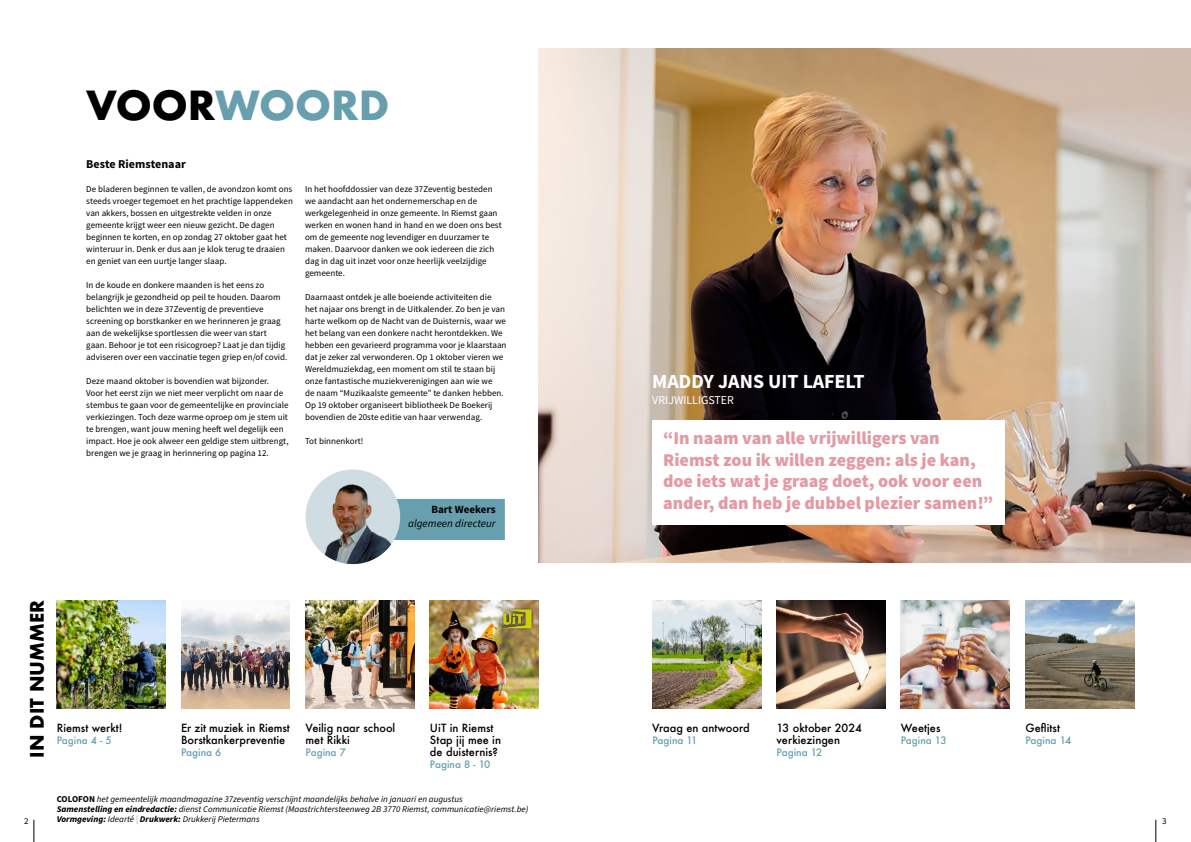
<style>
.page{position:relative;width:1191px;height:842px;background:#fff}
.page>*{position:absolute;margin:0;border:0;box-sizing:border-box;transform-origin:0 0}
.t1{font:700 39px "Futura";color:#679fae}
.t2{font:700 20px "Source Sans Pro";color:#fff}
.t3{font:700 18.1px "Futura";color:#000}
.t4{font:900 18px/21.6px "Source Sans Pro";color:#e29ba5}
.t5{font:700 12px "Source Sans Pro";color:#000}
.t6{font:12px "Source Sans Pro";color:#fff}
.t7{font:500 11px/12px "Futura";color:#000}
.t8{font:italic 11px "Source Sans Pro";color:#000}
.t9{font:700 11px "Source Sans Pro";color:#000}
.t10{font:500 10px "Futura";color:#679fae}
.t11{font:9px/12px "Source Sans Pro";color:#000}
.t12{font:italic 8.8px/10px "Source Sans Pro";color:#000}
.s1{color:#000}
.s2{font-weight:700;font-style:normal;font-size:9px}
.s3{font-weight:700}
.s4{color:#679fae}
</style>
<div class="page">
<img style="left:539px;top:48px;width:652px;height:515px">
<img style="left:57px;top:600px;width:108px;height:109px">
<img style="left:181px;top:602px;width:109px;height:107px">
<div style="left:651px;top:420px;width:353px;height:105px;background:#fff"></div>
<img style="left:900px;top:600px;width:109px;height:108px">
<img style="left:430px;top:600px;width:109px;height:108px">
<img style="left:652px;top:600px;width:109px;height:109px">
<img style="left:305px;top:600px;width:109px;height:108px">
<img style="left:776px;top:600px;width:109px;height:109px">
<img style="left:1025px;top:600px;width:109px;height:108px">
<div style="left:500px;top:607px;width:34px;height:24px;background:#000;opacity:.75"></div>
<img style="left:501px;top:606px;width:33px;height:24px">
<div style="left:356px;top:499px;width:149px;height:41px;background:#679fae"></div>
<img style="left:305px;top:469px;width:95px;height:95px;border-radius:47px">
<svg style="left:34px;top:820px;width:1px;height:22px"></svg>
<svg style="left:1155px;top:820px;width:1px;height:22px"></svg>
<h1 class="t1" style="left:86px;top:77px;width:305px"><span class="s1">VOOR</span>WOORD</h1>
<h3 class="t5" style="left:86px;top:156px;width:101px">Beste Riemstenaar</h3>
<p class="t11" style="left:86px;top:183px;width:208px">De bladeren beginnen te vallen, de avondzon komt ons steeds vroeger tegemoet en het prachtige lappendeken van akkers, bossen en uitgestrekte velden in onze gemeente krijgt weer een nieuw gezicht. De dagen beginnen te korten, en op zondag 27 oktober gaat het winteruur in. Denk er dus aan je klok terug te draaien en geniet van een uurtje langer slaap.</p>
<p class="t11" style="left:86px;top:279px;width:202px">In de koude en donkere maanden is het eens zo belangrijk je gezondheid op peil te houden. Daarom belichten we in deze 37Zeventig de preventieve screening op borstkanker en we herinneren je graag aan de wekelijkse sportlessen die weer van start gaan. Behoor je tot een risicogroep? Laat je dan tijdig adviseren over een vaccinatie tegen griep en/of covid.</p>
<p class="t11" style="left:86px;top:375px;width:204px">Deze maand oktober is bovendien wat bijzonder.<br>Voor het eerst zijn we niet meer verplicht om naar de stembus te gaan voor de gemeentelijke en provinciale verkiezingen. Toch deze warme oproep om je stem uit te brengen, want jouw mening heeft wel degelijk een impact. Hoe je ook alweer een geldige stem uitbrengt, brengen we je graag in herinnering op pagina 12.</p>
<p class="t11" style="left:305px;top:183px;width:198px">In het hoofddossier van deze 37Zeventig besteden we aandacht aan het ondernemerschap en de werkgelegenheid in onze gemeente. In Riemst gaan werken en wonen hand in hand en we doen ons best om de gemeente nog levendiger en duurzamer te maken. Daarvoor danken we ook iedereen die zich dag in dag uit inzet voor onze heerlijk veelzijdige gemeente.</p>
<p class="t11" style="left:305px;top:291px;width:203px">Daarnaast ontdek je alle boeiende activiteiten die<br>het najaar ons brengt in de Uitkalender. Zo ben je van harte welkom op de Nacht van de Duisternis, waar we het belang van een donkere nacht herontdekken. We hebben een gevarieerd programma voor je klaarstaan dat je zeker zal verwonderen. Op 1 oktober vieren we Wereldmuziekdag, een moment om stil te staan bij onze fantastische muziekverenigingen aan wie we<br>de naam “Muzikaalste gemeente” te danken hebben.<br>Op 19 oktober organiseert bibliotheek De Boekerij bovendien de 20ste editie van haar verwendag.</p>
<p class="t11" style="left:305px;top:435px;width:60px">Tot binnenkort!</p>
<p class="t9" style="left:431px;top:503px;width:66px">Bart Weekers</p>
<p class="t8" style="left:408px;top:516px;width:89px">algemeen directeur</p>
<h2 class="t2" style="left:652px;top:368px;width:214px">MADDY JANS UIT LAFELT</h2>
<h3 class="t6" style="left:652px;top:392px;width:83px">VRIJWILLIGSTER</h3>
<h3 class="t4" style="left:663px;top:428px;width:332px">“In naam van alle vrijwilligers van Riemst zou ik willen zeggen: als je kan, doe iets wat je graag doet, ook voor een ander, dan heb je dubbel plezier samen!”</h3>
<h3 class="t3" style="left:24px;top:758px;width:159px;rotate:-90deg">IN DIT NUMMER</h3>
<p class="t7" style="left:57px;top:722px;width:67px">Riemst werkt!</p>
<p class="t10" style="left:57px;top:733px;width:56px">Pagina 4 - 5</p>
<p class="t7" style="left:181px;top:722px;width:110px">Er zit muziek in Riemst<br>Borstkankerpreventie</p>
<p class="t7" style="left:430px;top:722px;width:73px">UiT in Riemst<br>Stap jij mee in de duisternis?</p>
<p class="t7" style="left:776px;top:722px;width:87px">13 oktober 2024 verkiezingen</p>
<p class="t10" style="left:430px;top:757px;width:62px">Pagina 8 - 10</p>
<p class="t7" style="left:305px;top:722px;width:91px">Veilig naar school met Rikki</p>
<p class="t7" style="left:652px;top:722px;width:99px">Vraag en antwoord</p>
<p class="t10" style="left:652px;top:733px;width:47px">Pagina 11</p>
<p class="t10" style="left:181px;top:745px;width:42px">Pagina 6</p>
<p class="t10" style="left:776px;top:745px;width:47px">Pagina 12</p>
<p class="t10" style="left:305px;top:745px;width:42px">Pagina 7</p>
<p class="t7" style="left:901px;top:722px;width:41px">Weetjes</p>
<p class="t10" style="left:900px;top:733px;width:47px">Pagina 13</p>
<p class="t7" style="left:1025px;top:722px;width:36px">Geflitst</p>
<p class="t10" style="left:1025px;top:733px;width:47px">Pagina 14</p>
<p class="t12" style="left:57px;top:794px;width:473px"><span class="s2">COLOFON</span> het gemeentelijk maandmagazine 37zeventig verschijnt maandelijks behalve in januari en augustus<br><span class="s3">Samenstelling en eindredactie:</span> dienst Communicatie Riemst (Maastrichtersteenweg 2B 3770 Riemst, communicatie@riemst.be)<br><span class="s3">Vormgeving:</span> Idearté <span class="s4">|</span> <span class="s3">Drukwerk:</span> Drukkerij Pietermans</p>
<p class="t11" style="left:24px;top:815px;width:6px">2</p>
<p class="t11" style="left:1162px;top:815px;width:6px">3</p>
</div>
